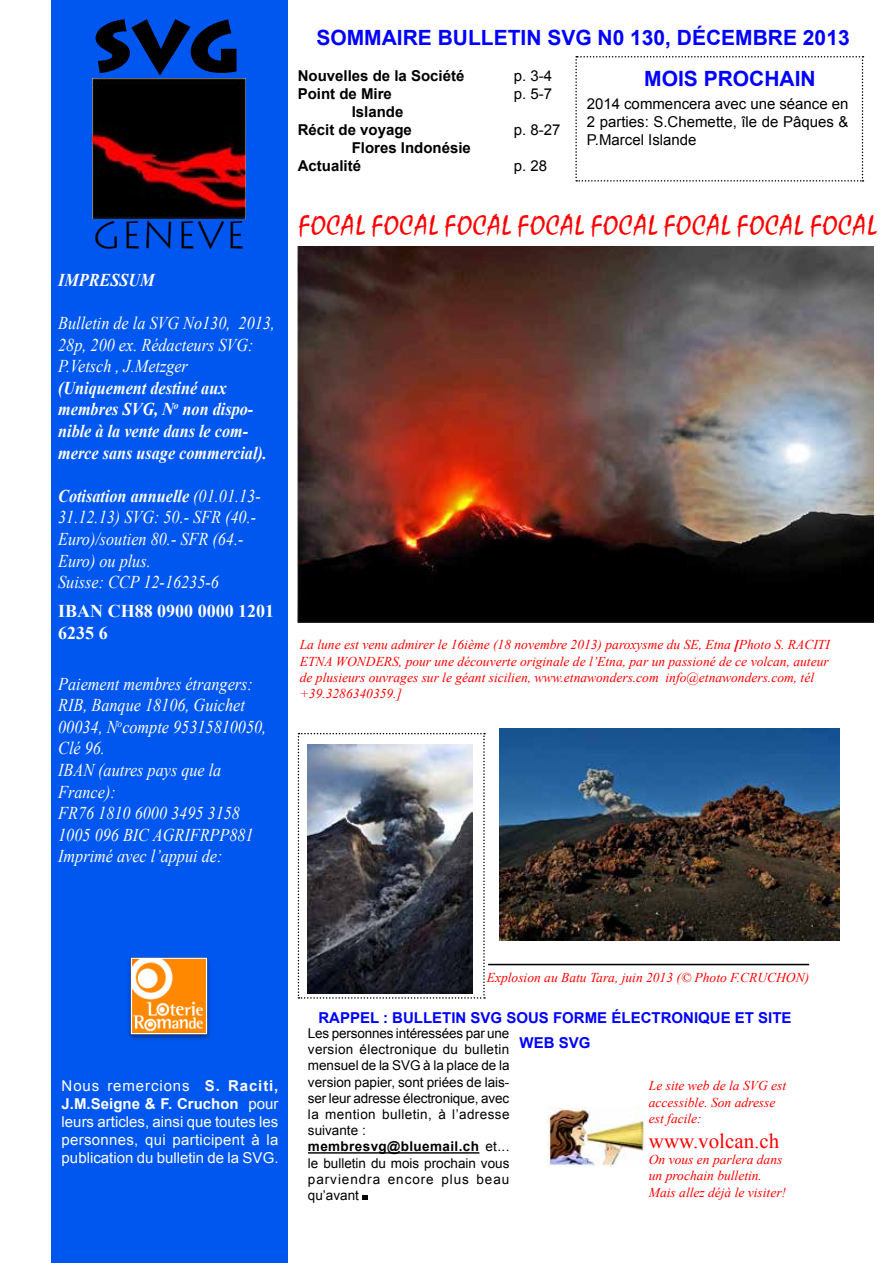
<style>
.page{position:relative;width:893px;height:1263px;background:#fff}
.page>*{position:absolute;margin:0;border:0;box-sizing:border-box;transform-origin:0 0}
.t1{font:700 72px "Lithograph";color:#000}
.t2{font:300 37.5px "Lithograph";color:#000}
.t3{font:27px "Staccato 222 BT";letter-spacing:-.015em;color:#f00}
.t4{font:700 21px "Arial";color:#00f}
.t5{font:21px "Times New Roman";color:#f00}
.t6{font:italic 18px/21.6px "Times New Roman";color:#fff;scale:.9 1}
.t7{font:italic 700 18px/21.6px "Times New Roman";color:#fff;scale:.9 1}
.t8{font:700 18px/21.6px "Times New Roman";color:#fff}
.t9{font:15px/18px "Arial";color:#fff;text-align:justify}
.t10{font:15px/18px "Arial";color:#000;text-align:justify}
.t11{font:700 15px/18px "Arial";color:#000}
.t12{font:700 15px "Arial";color:#00f}
.t13{font:italic 13.5px/16.2px "Times New Roman";color:#f00}
.t14{font:13.5px/16.2px "Arial";color:#000}
.s1{font-weight:700}
</style>
<div class="page">
<div style="left:51px;top:0;width:236px;height:1263px;background:#0057f0"></div>
<hr style="left:488px;top:964px;width:321px;height:1px;background:#000">
<hr style="left:308px;top:1152px;width:171px;height:1px;background:#000">
<svg style="left:363px;top:1195px;width:5px;height:5px"></svg>
<img style="left:548px;top:1107px;width:97px;height:60px">
<img style="left:128px;top:957px;width:82px;height:83px">
<svg style="left:298px;top:733px;width:187px;height:266px"></svg>
<img style="left:307px;top:744px;width:166px;height:249px">
<img style="left:298px;top:247px;width:576px;height:376px">
<svg style="left:575px;top:56px;width:288px;height:126px"></svg>
<img style="left:499px;top:728px;width:341px;height:212px">
<img style="left:93px;top:79px;width:152px;height:140px">
<h1 class="t1" style="left:93px;top:2px;width:150px">Svg</h1>
<h2 class="t2" style="left:93px;top:213px;width:155px">GENEVE</h2>
<h3 class="t7" style="left:58px;top:268px;width:109px">IMPRESSUM</h3>
<h3 class="t6" style="left:58px;top:312px;width:242px">Bulletin de la SVG No130, 2013,<br>28p, 200 ex. Rédacteurs SVG:<br>P.Vetsch , J.Metzger</h3>
<h3 class="t7" style="left:58px;top:376px;width:233px">(Uniquement destiné aux membres SVG, N<sup>o</sup> non dispo&shy;nible à la vente dans le com&shy;merce sans usage commercial).</h3>
<h3 class="t6" style="left:58px;top:484px;width:227px"><span class="s1">Cotisation annuelle</span> (01.01.13-<br>31.12.13) SVG: 50.- SFR (40.-<br>Euro)/soutien 80.- SFR (64.-<br>Euro) ou plus.<br>Suisse: CCP 12-16235-6</h3>
<h3 class="t8" style="left:58px;top:600px;width:218px">IBAN CH88 0900 0000 1201<br>6235 6</h3>
<h3 class="t6" style="left:58px;top:672px;width:233px">Paiement membres étrangers:<br>RIB, Banque 18106, Guichet<br>00034, N<sup>o</sup>compte 95315810050,<br>Clé 96.<br>IBAN (autres pays que la<br>France):<br>FR76 1810 6000 3495 3158<br>1005 096 BIC AGRIFRPP881<br>Imprimé avec l’appui de:</h3>
<h3 class="t4" style="left:316px;top:24px;width:421px">SOMMAIRE BULLETIN SVG N0 130, décembre</h3>
<h3 class="t4" style="left:803px;top:24px;width:48px">2013</h3>
<p class="t11" style="left:298px;top:67px;width:168px">Nouvelles de la Société</p>
<p class="t10" style="left:514px;top:67px;width:40px">p. 3-4</p>
<p class="t11" style="left:298px;top:85px;width:96px">Point de Mire</p>
<p class="t10" style="left:514px;top:85px;width:40px">p. 5-7</p>
<p class="t11" style="left:298px;top:103px;width:116px;text-indent:54px">Islande<br>Récit de voyage</p>
<h3 class="t4" style="left:644px;top:64px;width:14px">mois</h3>
<h3 class="t4" style="left:704px;top:64px;width:16px">pro</h3>
<h3 class="t4" style="left:749px;top:64px;width:43px">chain</h3>
<p class="t10" style="left:587px;top:95px;width:263px">2014 commencera avec une séance en 2 parties: S.Chemette, île de Pâques &amp; P.Marcel Islande</p>
<p class="t10" style="left:514px;top:121px;width:48px">p. 8-27</p>
<p class="t11" style="left:298px;top:139px;width:175px;text-indent:54px">Flores Indonésie<br>Actualité</p>
<p class="t10" style="left:514px;top:157px;width:35px">p. 28</p>
<h3 class="t3" style="left:298px;top:209px;width:582px">FOCAL FOCAL FOCAL FOCAL FOCAL FOCAL FOCAL FOCAL</h3>
<p class="t13" style="left:300px;top:636px;width:532px">La lune est venu admirer le 16ième (18 novembre 2013) paroxysme du SE, Etna <span class="s1">[</span>Photo S. RACITI ETNA WONDERS, pour une découverte originale de l’Etna, par un passioné de ce volcan, auteur de plusieurs ouvrages sur le géant sicilien, www.etnawonders.com info@etnawonders.com, tél +39.3286340359.]</p>
<p class="t9" style="left:62px;top:1077px;width:218px">Nous remercions <span class="s1">S. Raciti, J.M.Seigne &amp; F. Cruchon</span> pour leurs articles, ainsi que toutes les personnes, qui participent à la publication du bulletin de la SVG.</p>
<p class="t13" style="left:487px;top:969px;width:324px">Explosion au Batu Tara, juin 2013 (© Photo F.CRUCHON)</p>
<p class="t12" style="left:318px;top:1008px;width:10px">rappel</p>
<p class="t12" style="left:383px;top:1008px;width:30px">: Bulletin</p>
<p class="t12" style="left:471px;top:1008px;width:48px">SVG sous</p>
<p class="t12" style="left:553px;top:1008px;width:12px">forme</p>
<p class="t12" style="left:611px;top:1008px;width:51px">électroni</p>
<p class="t12" style="left:698px;top:1008px;width:70px">queetsite</p>
<p class="t12" style="left:519px;top:1033px;width:51px">web svg</p>
<p class="t13" style="left:649px;top:1077px;width:139px">Le site web de la SVG est accessible. Son adresse est facile:</p>
<h3 class="t5" style="left:649px;top:1127px;width:132px">www.volcan.ch</h3>
<p class="t13" style="left:649px;top:1151px;width:139px">On vous en parlera dans un prochain bulletin.<br>Mais allez déjà le visiter!</p>
<p class="t14" style="left:308px;top:1025px;width:203px">Les personnes intéressées par une version électronique du bulletin mensuel de la SVG à la place de la version papier, sont priées de lais&shy;ser leur adresse électronique, avec la mention bulletin, à l’adresse suivante : <span class="s1">membresvg@bluemail.ch</span> et... le bulletin du mois prochain vous parviendra encore plus beau qu’avant</p>
</div>
